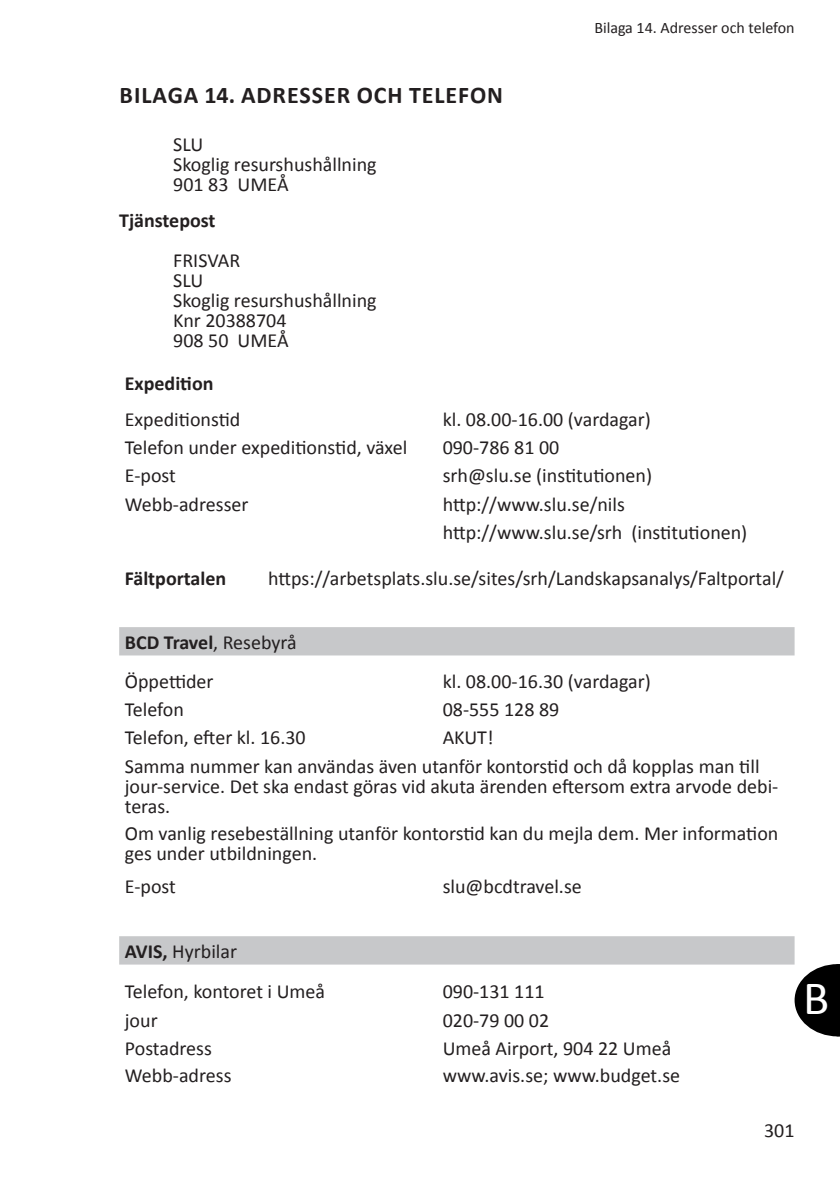
<style>
.page{position:relative;width:840px;height:1191px;background:#fff}
.page>*{position:absolute;margin:0;border:0;box-sizing:border-box;transform-origin:0 0}
.t1{font:48px "Calibri";color:#fff}
.Rubrik_2{font:700 24px "Calibri";letter-spacing:.04em;color:#231f20}
.Rubrik_4{font:20px/20px "Calibri";color:#231f20}
.Normal_bold{font:700 20px "Calibri";color:#231f20}
.t2{font:16px "Calibri";color:#231f20}
.s1{font-weight:400}
.s2{font-weight:700}
</style>
<div class="page">
<svg style="left:794px;top:964px;width:45px;height:72px"></svg>
<svg style="left:119px;top:627px;width:675px;height:337px"></svg>
<p class="t2" style="left:594px;top:17px;width:202px">Bilaga 14. Adresser och telefon</p>
<p class="Rubrik_2" style="left:120px;top:80px;width:385px">BILAGA 14. ADRESSER OCH TELEFON</p>
<p class="Rubrik_4" style="left:173px;top:134px;width:31px">SLU</p>
<p class="Rubrik_4" style="left:173px;top:154px;width:205px">Skoglig resurshushållning</p>
<p class="Rubrik_4" style="left:173px;top:174px;width:117px">901 83 UMEÅ</p>
<p class="Normal_bold" style="left:119px;top:208px;width:98px">Tjänstepost</p>
<p class="Rubrik_4" style="left:173px;top:250px;width:68px">FRISVAR</p>
<p class="Rubrik_4" style="left:173px;top:270px;width:31px">SLU</p>
<p class="Rubrik_4" style="left:173px;top:290px;width:205px">Skoglig resurshushållning</p>
<p class="Rubrik_4" style="left:173px;top:310px;width:115px">Knr 20388704</p>
<p class="Rubrik_4" style="left:173px;top:330px;width:117px">908 50 UMEÅ</p>
<p class="Normal_bold" style="left:125px;top:371px;width:90px">Expedition</p>
<p class="Rubrik_4" style="left:125px;top:409px;width:117px">Expeditionstid</p>
<p class="Rubrik_4" style="left:442px;top:409px;width:209px">kl. 08.00-16.00 (vardagar)</p>
<p class="Rubrik_4" style="left:125px;top:437px;width:284px">Telefon under expeditionstid, växel</p>
<p class="Rubrik_4" style="left:442px;top:437px;width:118px">090-786 81 00</p>
<p class="Rubrik_4" style="left:125px;top:465px;width:52px">E-post</p>
<p class="Rubrik_4" style="left:442px;top:465px;width:211px">srh@slu.se (institutionen)</p>
<p class="Rubrik_4" style="left:125px;top:494px;width:125px">Webb-adresser</p>
<p class="Rubrik_4" style="left:442px;top:494px;width:184px">http://www.slu.se/nils</p>
<p class="Rubrik_4" style="left:442px;top:522px;width:306px">http://www.slu.se/srh (institutionen)</p>
<p class="Normal_bold" style="left:125px;top:566px;width:103px">Fältportalen</p>
<p class="Rubrik_4" style="left:268px;top:569px;width:517px">https://arbetsplats.slu.se/sites/srh/Landskapsanalys/Faltportal/</p>
<p class="Normal_bold" style="left:125px;top:629px;width:173px">BCD Travel<span class="s1">, Resebyrå</span></p>
<p class="Rubrik_4" style="left:125px;top:671px;width:90px">Öppettider</p>
<p class="Rubrik_4" style="left:442px;top:671px;width:209px">kl. 08.00-16.30 (vardagar)</p>
<p class="Rubrik_4" style="left:125px;top:699px;width:61px">Telefon</p>
<p class="Rubrik_4" style="left:442px;top:699px;width:118px">08-555 128 89</p>
<p class="Rubrik_4" style="left:125px;top:727px;width:182px">Telefon, efter kl. 16.30</p>
<p class="Rubrik_4" style="left:442px;top:727px;width:52px">AKUT!</p>
<p class="Rubrik_4" style="left:125px;top:756px;width:636px">Samma nummer kan användas även utanför kontorstid och då kopplas man till</p>
<p class="Rubrik_4" style="left:125px;top:776px;width:654px">jour-service. Det ska endast göras vid akuta ärenden eftersom extra arvode debi-</p>
<p class="Rubrik_4" style="left:125px;top:796px;width:47px">teras.</p>
<p class="Rubrik_4" style="left:125px;top:823px;width:654px">Om vanlig resebeställning utanför kontorstid kan du mejla dem. Mer information ges under utbildningen.</p>
<p class="Rubrik_4" style="left:125px;top:876px;width:52px">E-post</p>
<p class="Rubrik_4" style="left:442px;top:876px;width:140px">slu@bcdtravel.se</p>
<p class="Rubrik_4" style="left:125px;top:941px;width:114px"><span class="s2">AVIS,</span> Hyrbilar</p>
<p class="Rubrik_4" style="left:125px;top:981px;width:202px">Telefon, kontoret i Umeå</p>
<p class="Rubrik_4" style="left:442px;top:981px;width:103px">090-131 111</p>
<p class="Rubrik_4" style="left:125px;top:1010px;width:34px">jour</p>
<p class="Rubrik_4" style="left:442px;top:1010px;width:108px">020-79 00 02</p>
<p class="Rubrik_4" style="left:125px;top:1038px;width:88px">Postadress</p>
<p class="Rubrik_4" style="left:442px;top:1038px;width:230px">Umeå Airport, 904 22 Umeå</p>
<p class="Rubrik_4" style="left:125px;top:1065px;width:108px">Webb-adress</p>
<p class="Rubrik_4" style="left:442px;top:1065px;width:239px">www.avis.se; www.budget.se</p>
<h1 class="t1" style="left:802px;top:968px;width:28px">B</h1>
<p class="Rubrik_4" style="left:763px;top:1120px;width:32px">301</p>
</div>
